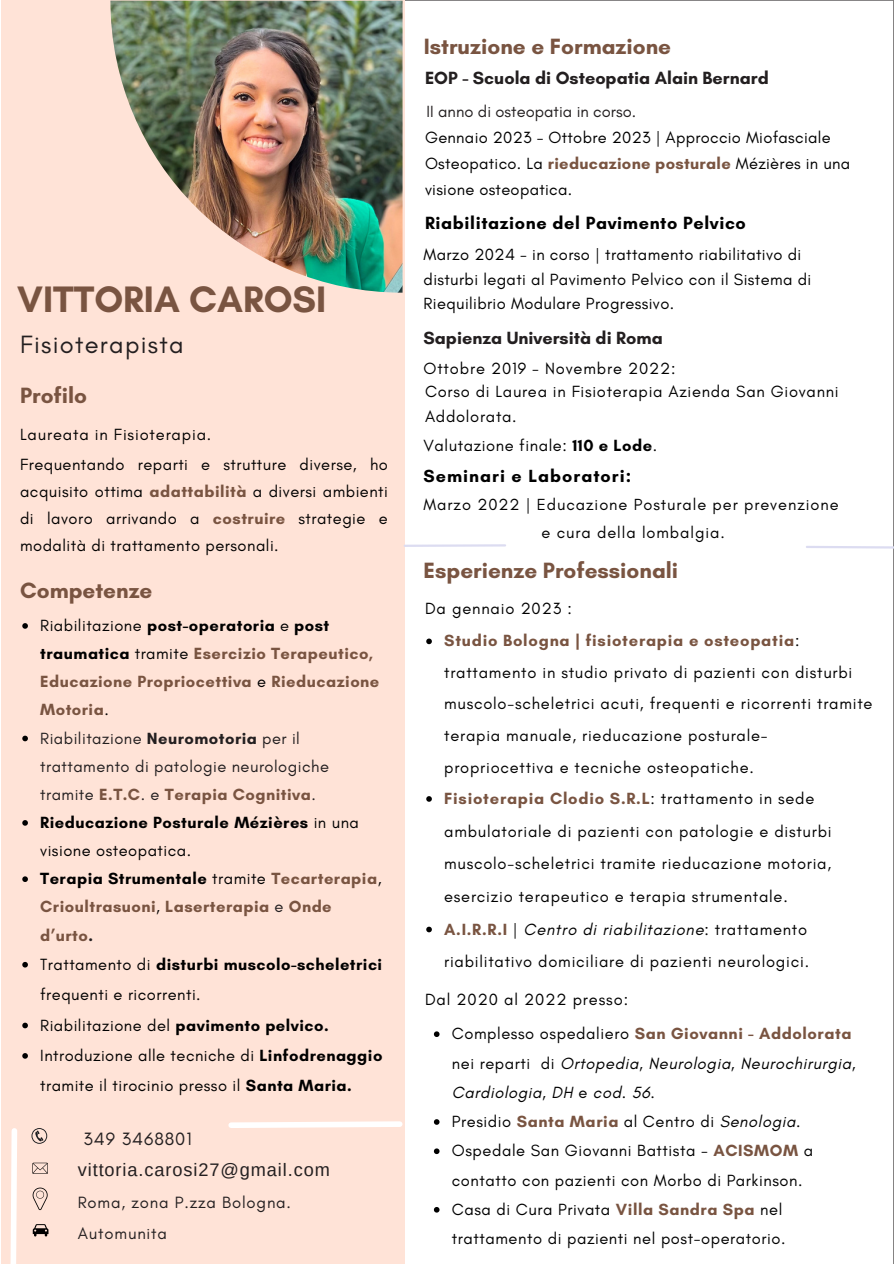
<style>
.page{position:relative;width:894px;height:1264px;background:#fff}
.page>*{position:absolute;margin:0;border:0;box-sizing:border-box;transform-origin:0 0}
.t1{font:700 37.5px "Glacial Indifference";color:#795441}
.t2{font:25.5px "Glacial Indifference";letter-spacing:.05em;color:#231f20}
.t3{font:700 22.5px "Glacial Indifference";color:#795441}
.t4{font:18.15px "Arimo";letter-spacing:.05em;color:#231f20}
.t5{font:18.15px "Glacial Indifference";letter-spacing:.05em;color:#231f20}
.t6{font:700 18px "Glacial Indifference";color:#231f20}
.t7{font:700 18px "Glacial Indifference";letter-spacing:.035em;color:#000}
.t8{font:700 17.85px "Glacial Indifference";letter-spacing:.055em;color:#000}
.t9{font:16.65px "Glacial Indifference";letter-spacing:.05em;color:#231f20}
.t10{font:16.5px/31.5px "Glacial Indifference";letter-spacing:.035em;color:#000}
.t11{font:700 16.5px/28.2px "Glacial Indifference";letter-spacing:.03em;color:#795441}
.t12{font:italic 16.5px/29.2px "Glacial Indifference";letter-spacing:.035em;color:#000}
.t13{font:16.5px/25.8px "Glacial Indifference";letter-spacing:.015em;color:#000}
.t14{font:16.5px/28.2px "Glacial Indifference";letter-spacing:.03em;color:#231f20}
.t15{font:700 16.5px/28.2px "Glacial Indifference";letter-spacing:.03em;color:#000}
.t16{font:16.5px "Glacial Indifference";color:#231f20}
.t17{font:16.35px "Glacial Indifference";letter-spacing:.055em;color:#000}
.s1{font-weight:700;color:#795441}
.s2{font-weight:400;color:#000}
.s3{color:#000}
.s4{font-weight:700}
.s5{font-weight:400}
.s6{font-weight:400;color:#231f20}
.s7{color:#231f20}
.s8{font-style:italic}
.s9{font-style:normal}
.s10{font-weight:700;font-style:normal;color:#795441}
</style>
<div class="page">
<div style="left:1px;top:0;width:403px;height:1263px;background:#ffe3d7"></div>
<img style="left:110px;top:1px;width:292px;height:292px">
<svg style="left:10px;top:1128px;width:7px;height:135px"></svg>
<svg style="left:806px;top:546px;width:87px;height:3px"></svg>
<hr style="left:404px;top:544px;width:101px;height:3px;background:#dcdcf1">
<svg style="left:31px;top:1128px;width:16px;height:15px"></svg>
<svg style="left:32px;top:1162px;width:16px;height:11px"></svg>
<svg style="left:33px;top:1187px;width:15px;height:23px"></svg>
<svg style="left:33px;top:1224px;width:15px;height:12px"></svg>
<svg style="left:434px;top:1031px;width:5px;height:6px"></svg>
<svg style="left:434px;top:1119px;width:5px;height:5px"></svg>
<svg style="left:434px;top:1148px;width:5px;height:6px"></svg>
<svg style="left:434px;top:1207px;width:5px;height:5px"></svg>
<svg style="left:228px;top:1118px;width:177px;height:12px"></svg>
<svg style="left:22px;top:623px;width:6px;height:5px"></svg>
<svg style="left:22px;top:735px;width:6px;height:6px"></svg>
<svg style="left:22px;top:820px;width:6px;height:5px"></svg>
<svg style="left:22px;top:876px;width:6px;height:6px"></svg>
<svg style="left:22px;top:961px;width:6px;height:6px"></svg>
<svg style="left:22px;top:1022px;width:6px;height:6px"></svg>
<svg style="left:22px;top:1053px;width:6px;height:5px"></svg>
<svg style="left:426px;top:638px;width:6px;height:6px"></svg>
<svg style="left:426px;top:796px;width:6px;height:5px"></svg>
<svg style="left:426px;top:926px;width:6px;height:6px"></svg>
<p class="t1" style="left:17px;top:277px;width:310px">VITTORIA CAROSI</p>
<h2 class="t2" style="left:20px;top:329px;width:165px">Fisioterapista</h2>
<p class="t3" style="left:20px;top:381px;width:69px">Profilo</p>
<h1 class="t10" style="left:20px;top:419px;width:193px">Laureata in Fisioterapia.</h1>
<p class="t10" style="left:20px;top:450px;width:369px;line-height:27px;text-align:justify">Frequentando reparti e strutture diverse, ho acquisito ottima <span class="s1">adattabilità</span> a diversi ambienti di lavoro arrivando a <span class="s1">costruire</span> strategie e modalità di trattamento personali.</p>
<p class="t3" style="left:20px;top:576px;width:134px">Competenze</p>
<p class="t11" style="left:40px;top:611px;width:340px"><span class="s2">Riabilitazione</span> <span class="s3">post-operatoria</span> <span class="s2">e</span> <span class="s3">post traumatica</span> <span class="s2">tramite</span> Esercizio Terapeutico, Educazione Propriocettiva <span class="s2">e</span> Rieducazione Motoria<span class="s2">.</span></p>
<p class="t14" style="left:40px;top:723px;width:290px">Riabilitazione <span class="s4">Neuromotoria</span> per il trattamento di patologie neurologiche tramite <span class="s1">E.T.C</span>. e <span class="s1">Terapia Cognitiva</span>.</p>
<h3 class="t15" style="left:40px;top:808px;width:320px">Rieducazione Posturale Mézières <span class="s5">in una visione osteopatica.</span></h3>
<h4 class="t11" style="left:40px;top:864px;width:342px"><span class="s3">Terapia Strumentale</span> <span class="s2">tramite</span> Tecarterapia<span class="s2">,<br></span>Crioultrasuoni<span class="s2">,</span> Laserterapia <span class="s6">e</span> Onde d’urto<span class="s7">.</span></h4>
<p class="t10" style="left:40px;top:948px;width:343px;line-height:30.3px">Trattamento di <span class="s4">disturbi muscolo-scheletrici </span>frequenti e ricorrenti.</p>
<p class="t10" style="left:40px;top:1009px;width:290px">Riabilitazione del <span class="s4">pavimento pelvico.</span></p>
<h4 class="t10" style="left:40px;top:1040px;width:343px;line-height:30.3px">Introduzione alle tecniche di <span class="s4">Linfodrenaggio </span>tramite il tirocinio presso il <span class="s4">Santa Maria.</span></h4>
<h3 class="t5" style="left:84px;top:1127px;width:109px">349 3468801</h3>
<p class="t4" style="left:78px;top:1159px;width:253px">vittoria.carosi27@gmail.com</p>
<p class="t9" style="left:78px;top:1192px;width:215px">Roma, zona P.zza Bologna.</p>
<h3 class="t9" style="left:78px;top:1223px;width:91px">Automunita</h3>
<p class="t3" style="left:423px;top:32px;width:249px">Istruzione e Formazione</p>
<p class="t6" style="left:425px;top:67px;width:345px">EOP - Scuola di Osteopatia Alain Bernard</p>
<p class="t16" style="left:426px;top:101px;width:211px">II anno di osteopatia in corso.</p>
<p class="t13" style="left:425px;top:125px;width:426px">Gennaio 2023 - Ottobre 2023 | Approccio Miofasciale<br>Osteopatico. La <span class="s1">rieducazione posturale</span> Mézières in una visione osteopatica.</p>
<p class="t7" style="left:425px;top:211px;width:322px">Riabilitazione del Pavimento Pelvico</p>
<p class="t10" style="left:423px;top:242px;width:389px;line-height:24.8px">Marzo 2024 - in corso | trattamento riabilitativo di disturbi legati al Pavimento Pelvico con il Sistema di<br>Riequilibrio Modulare Progressivo.</p>
<p class="t6" style="left:423px;top:327px;width:241px">Sapienza Università di Roma</p>
<p class="t10" style="left:423px;top:352px;width:253px">Ottobre 2019 - Novembre 2022:</p>
<p class="t10" style="left:425px;top:379px;width:415px;line-height:24.8px">Corso di Laurea in Fisioterapia Azienda San Giovanni<br>Addolorata.</p>
<h4 class="t10" style="left:423px;top:429px;width:235px">Valutazione finale: <span class="s4">110 e Lode</span>.</h4>
<p class="t8" style="left:423px;top:465px;width:209px">Seminari e Laboratori:</p>
<p class="t17" style="left:423px;top:494px;width:416px">Marzo 2022 | Educazione Posturale per prevenzione</p>
<p class="t17" style="left:541px;top:522px;width:185px">e cura della lombalgia.</p>
<p class="t3" style="left:423px;top:557px;width:256px">Esperienze Professionali</p>
<p class="t10" style="left:425px;top:592px;width:148px">Da gennaio 2023 :</p>
<p class="t10" style="left:444px;top:625px;width:430px"><span class="s1">Studio Bologna | fisioterapia e osteopatia</span>: trattamento in studio privato di pazienti con disturbi muscolo-scheletrici acuti, frequenti e ricorrenti tramite terapia manuale, rieducazione posturale&shy;propriocettiva e tecniche osteopatiche.</p>
<h3 class="t10" style="left:444px;top:781px;width:389px;line-height:32.7px"><span class="s1">Fisioterapia Clodio S.R.L</span>: trattamento in sede ambulatoriale di pazienti con patologie e disturbi muscolo-scheletrici tramite rieducazione motoria, esercizio terapeutico e terapia strumentale.</h3>
<p class="t10" style="left:444px;top:912px;width:366px;line-height:32.7px"><span class="s1">A.I.R.R.I</span> | <span class="s8">Centro di riabilitazione</span>: trattamento riabilitativo domiciliare di pazienti neurologici.</p>
<p class="t10" style="left:425px;top:983px;width:204px">Dal 2020 al 2022 presso:</p>
<p class="t12" style="left:451px;top:1018px;width:405px"><span class="s9">Complesso ospedaliero</span> <span class="s10">San Giovanni - Addolorata </span><span class="s9">nei reparti di</span> Ortopedia<span class="s9">,</span> Neurologia<span class="s9">,</span> Neurochirurgia<span class="s9">,<br></span>Cardiologia<span class="s9">,</span> DH <span class="s9">e</span> cod. 56<span class="s9">.</span></p>
<p class="t10" style="left:451px;top:1105px;width:350px">Presidio <span class="s1">Santa Maria</span> al Centro di <span class="s8">Senologia</span>.</p>
<p class="t10" style="left:451px;top:1135px;width:363px;line-height:29.2px">Ospedale San Giovanni Battista - <span class="s1">ACISMOM</span> a contatto con pazienti con Morbo di Parkinson.</p>
<p class="t10" style="left:451px;top:1194px;width:335px;line-height:29.2px">Casa di Cura Privata <span class="s1">Villa Sandra Spa</span> nel trattamento di pazienti nel post-operatorio.</p>
</div>
